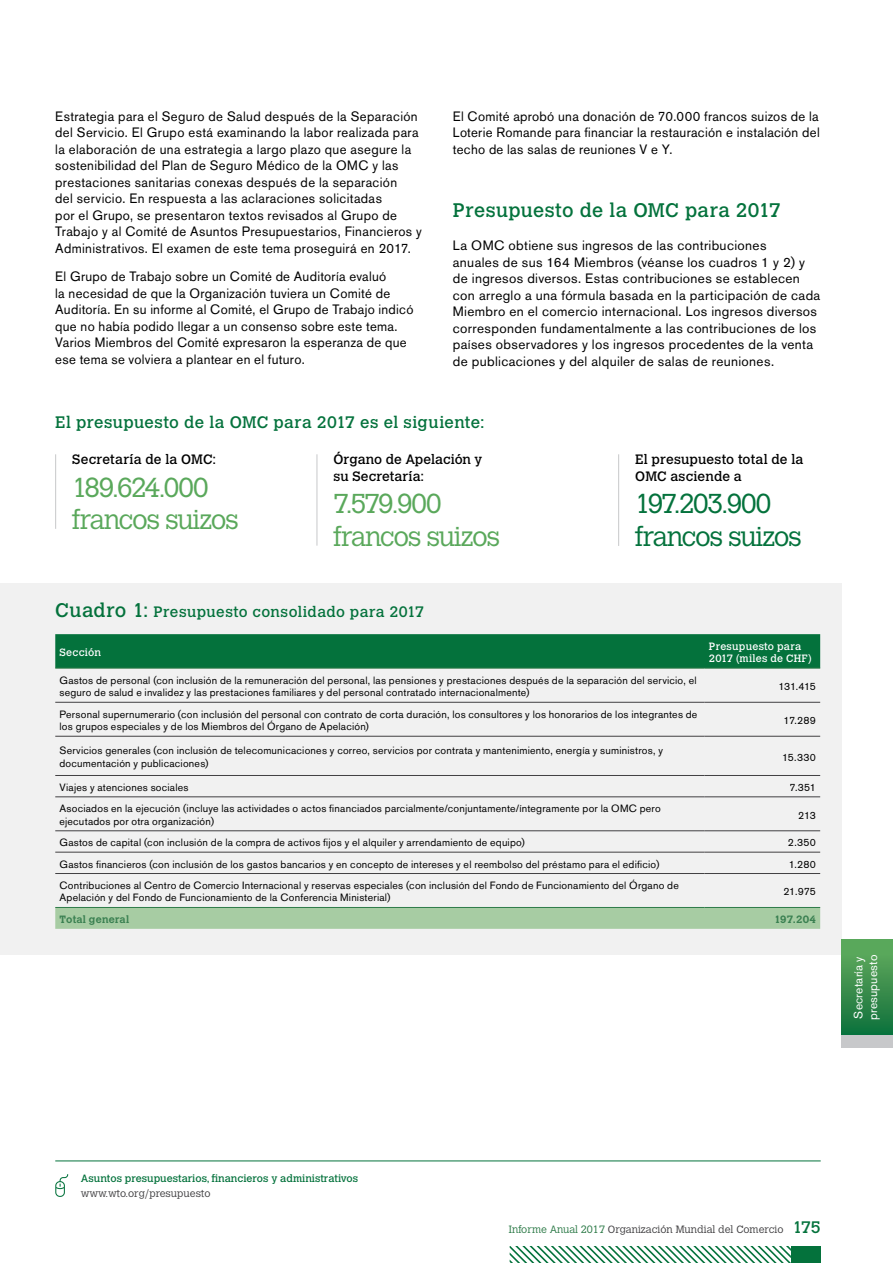
<style>
.page{position:relative;width:893px;height:1263px;background:#fff}
.page>*{position:absolute;margin:0;border:0;box-sizing:border-box;transform-origin:0 0}
.t1{font:300 27px/32.4px "Calvert MT Std";letter-spacing:-.05em;color:#5aa85b}
.t2{font:300 27px/32.4px "Calvert MT Std";letter-spacing:-.05em;color:#04723c}
.t3{font:19.5px "Calvert MT Std";letter-spacing:.015em;color:#04723c}
.t4{font:16.5px "Calvert MT Std";letter-spacing:.02em;color:#04723c}
.t5{font:15px "Calvert MT Std";letter-spacing:.025em;color:#04723c}
.t6{font:13.5px/16.5px "Akzidenz Grotesk BE";letter-spacing:.025em;color:#000}
.t7{font:13.5px/16.5px "Calvert MT Std";letter-spacing:.01em;color:#000}
.t8{font:12px/14.4px "Akzidenz Grotesk BE";letter-spacing:.01em;color:#fff}
.t9{font:10.5px/12.6px "Akzidenz Grotesk BE";letter-spacing:.02em;color:#000}
.t10{font:300 10.5px "Calvert MT Std";color:#414042}
.t11{font:10.5px "Calvert MT Std";color:#04723c}
.t12{font:10.5px/12.6px "Calvert MT Std";letter-spacing:.025em;color:#fff}
.t13{font:700 10.5px "Calvert MT Std";letter-spacing:.02em;color:#3a8051}
.s1{font-size:19.5px}
.s2{color:#2e7b49}
.s3{font-weight:400;font-size:16.5px;color:#04723c}
</style>
<div class="page">
<div style="left:0;top:583px;width:842px;height:372px;background:#f1f1f1"></div>
<hr style="left:55px;top:454px;width:1px;height:75px;background:#c7c8ca">
<hr style="left:317px;top:454px;width:1px;height:92px;background:#c7c8ca">
<hr style="left:618px;top:454px;width:1px;height:92px;background:#c7c8ca">
<div style="left:55px;top:634px;width:765px;height:34px;background:#04723c"></div>
<div style="left:55px;top:908px;width:765px;height:21px;background:#a7cca3"></div>
<hr style="left:55px;top:668px;width:650px;height:1px;background:#2e7b49">
<hr style="left:705px;top:668px;width:115px;height:1px;background:#2e7b49">
<hr style="left:55px;top:702px;width:650px;height:1px;background:#414042">
<hr style="left:705px;top:702px;width:115px;height:1px;background:#414042">
<hr style="left:55px;top:736px;width:650px;height:1px;background:#414042">
<hr style="left:705px;top:736px;width:115px;height:1px;background:#414042">
<hr style="left:55px;top:775px;width:650px;height:1px;background:#414042">
<hr style="left:705px;top:775px;width:115px;height:1px;background:#414042">
<hr style="left:55px;top:796px;width:650px;height:1px;background:#414042">
<hr style="left:705px;top:796px;width:115px;height:1px;background:#414042">
<hr style="left:55px;top:830px;width:650px;height:1px;background:#414042">
<hr style="left:705px;top:830px;width:115px;height:1px;background:#414042">
<hr style="left:55px;top:852px;width:650px;height:1px;background:#414042">
<hr style="left:705px;top:852px;width:115px;height:1px;background:#414042">
<hr style="left:55px;top:873px;width:650px;height:1px;background:#414042">
<hr style="left:705px;top:873px;width:115px;height:1px;background:#414042">
<hr style="left:55px;top:907px;width:650px;height:1px;background:#2e7b49">
<hr style="left:705px;top:907px;width:115px;height:1px;background:#2e7b49">
<div style="left:791px;top:1246px;width:30px;height:17px;background:#04723c"></div>
<svg style="left:510px;top:1246px;width:281px;height:17px"></svg>
<hr style="left:55px;top:1160px;width:766px;height:1px;background:#04723c">
<svg style="left:55px;top:1174px;width:13px;height:23px"></svg>
<div style="left:842px;top:940px;width:51px;height:95px;background:linear-gradient(to bottom,#65ae5e,#0f703c)"></div>
<div style="left:842px;top:1035px;width:51px;height:13px;background:#c7c8ca"></div>
<p class="t6" style="left:55px;top:108px;width:368px">Estrategia para el Seguro de Salud después de la Separación del Servicio. El Grupo está examinando la labor realizada para la elaboración de una estrategia a largo plazo que asegure la sostenibilidad del Plan de Seguro Médico de la OMC y las prestaciones sanitarias conexas después de la separación<br>del servicio. En respuesta a las aclaraciones solicitadas<br>por el Grupo, se presentaron textos revisados al Grupo de Trabajo y al Comité de Asuntos Presupuestarios, Financieros y Administrativos. El examen de este tema proseguirá en 2017.</p>
<p class="t6" style="left:55px;top:268px;width:360px">El Grupo de Trabajo sobre un Comité de Auditoría evaluó<br>la necesidad de que la Organización tuviera un Comité de Auditoría. En su informe al Comité, el Grupo de Trabajo indicó que no había podido llegar a un consenso sobre este tema.<br>Varios Miembros del Comité expresaron la esperanza de que ese tema se volviera a plantear en el futuro.</p>
<p class="t6" style="left:453px;top:108px;width:368px;text-align:justify">El Comité aprobó una donación de 70.000 francos suizos de la Loterie Romande para financiar la restauración e instalación del techo de las salas de reuniones V e Y.</p>
<h2 class="t3" style="left:453px;top:199px;width:329px">Presupuesto de la OMC para 2017</h2>
<p class="t6" style="left:453px;top:237px;width:369px">La OMC obtiene sus ingresos de las contribuciones<br>anuales de sus 164 Miembros (véanse los cuadros 1 y 2) y de ingresos diversos. Estas contribuciones se establecen con arreglo a una fórmula basada en la participación de cada Miembro en el comercio internacional. Los ingresos diversos corresponden fundamentalmente a las contribuciones de los países observadores y los ingresos procedentes de la venta de publicaciones y del alquiler de salas de reuniones.</p>
<p class="t4" style="left:55px;top:412px;width:431px">El presupuesto de la OMC para 2017 es el siguiente:</p>
<p class="t7" style="left:72px;top:451px;width:145px">Secretaría de la OMC:</p>
<h1 class="t1" style="left:72px;top:472px;width:168px">189.624.000 francos suizos</h1>
<p class="t7" style="left:334px;top:451px;width:150px">Órgano de Apelación y su Secretaría:</p>
<h1 class="t1" style="left:334px;top:488px;width:168px">7.579.900 francos suizos</h1>
<p class="t7" style="left:635px;top:451px;width:170px">El presupuesto total de la<br>OMC asciende a</p>
<h1 class="t2" style="left:635px;top:488px;width:168px">197.203.900 francos suizos</h1>
<p class="t5" style="left:55px;top:603px;width:370px"><span class="s1">Cuadro 1:</span> Presupuesto consolidado para 2017</p>
<p class="t12" style="left:60px;top:646px;width:43px">Sección</p>
<p class="t12" style="left:709px;top:640px;width:104px">Presupuesto para<br>2017 (miles de CHF)</p>
<p class="t9" style="left:60px;top:674px;width:639px">Gastos de personal (con inclusión de la remuneración del personal, las pensiones y prestaciones después de la separación del servicio, el seguro de salud e invalidez y las prestaciones familiares y del personal contratado internacionalmente)</p>
<p class="t9" style="left:778px;top:680px;width:39px">131.415</p>
<p class="t9" style="left:60px;top:708px;width:639px">Personal supernumerario (con inclusión del personal con contrato de corta duración, los consultores y los honorarios de los integrantes de los grupos especiales y de los Miembros del Órgano de Apelación)</p>
<p class="t9" style="left:784px;top:714px;width:34px">17.289</p>
<p class="t9" style="left:60px;top:744px;width:605px">Servicios generales (con inclusión de telecomunicaciones y correo, servicios por contrata y mantenimiento, energía y suministros, y documentación y publicaciones)</p>
<p class="t9" style="left:782px;top:750px;width:35px">15.330</p>
<p class="t9" style="left:60px;top:781px;width:131px">Viajes y atenciones sociales</p>
<p class="t9" style="left:789px;top:781px;width:28px">7.351</p>
<p class="t9" style="left:60px;top:802px;width:603px">Asociados en la ejecución (incluye las actividades o actos financiados parcialmente/conjuntamente/íntegramente por la OMC pero ejecutados por otra organización)</p>
<p class="t9" style="left:798px;top:808px;width:19px">213</p>
<p class="t9" style="left:60px;top:836px;width:467px">Gastos de capital (con inclusión de la compra de activos fijos y el alquiler y arrendamiento de equipo)</p>
<p class="t9" style="left:788px;top:836px;width:29px">2.350</p>
<p class="t9" style="left:60px;top:857px;width:601px">Gastos financieros (con inclusión de los gastos bancarios y en concepto de intereses y el reembolso del préstamo para el edificio)</p>
<p class="t9" style="left:789px;top:857px;width:29px">1.280</p>
<p class="t9" style="left:60px;top:879px;width:621px">Contribuciones al Centro de Comercio Internacional y reservas especiales (con inclusión del Fondo de Funcionamiento del Órgano de<br>Apelación y del Fondo de Funcionamiento de la Conferencia Ministerial)</p>
<p class="t9" style="left:783px;top:885px;width:34px">21.975</p>
<p class="t13" style="left:60px;top:912px;width:71px">Total general</p>
<p class="t13" style="left:774px;top:912px;width:43px">197.204</p>
<p class="t8" style="left:851px;top:1020px;width:66px;rotate:-90deg">Secretaría y presupuesto</p>
<p class="t11" style="left:81px;top:1172px;width:279px">Asuntos presupuestarios, financieros y administrativos</p>
<p class="t10" style="left:81px;top:1187px;width:131px">www.wto.org/presupuesto</p>
<p class="t10" style="left:509px;top:1223px;width:313px"><span class="s2">Informe Anual 2017</span> Organización Mundial del Comercio <span class="s3">175</span></p>
</div>
